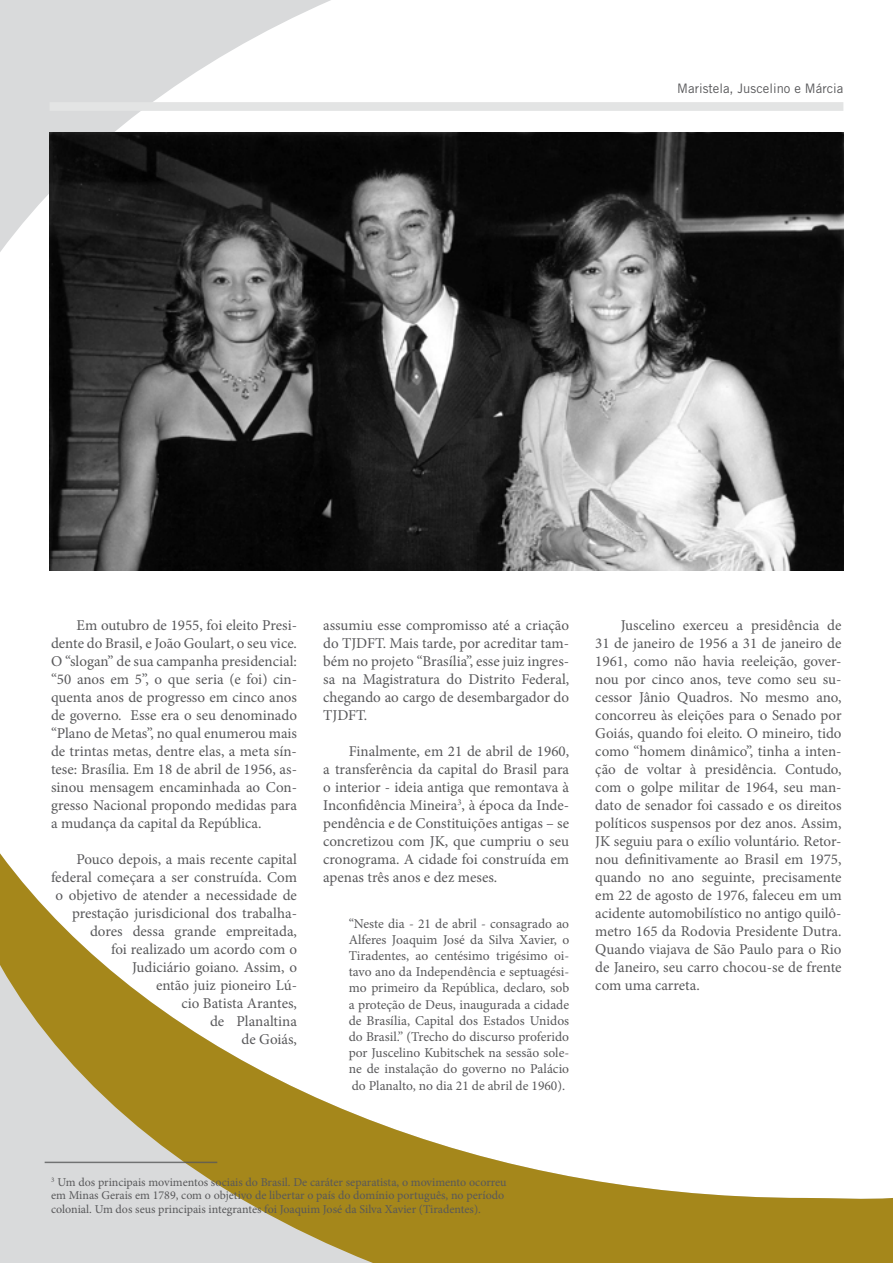
<style>
.page{position:relative;width:893px;height:1263px;background:#fff}
.page>*{position:absolute;margin:0;border:0;box-sizing:border-box;transform-origin:0 0}
.t1{font:15px/18px "Minion Pro";color:#58585a;text-align:justify}
.t2{font:13.5px/16.2px "Minion Pro";color:#58585a;text-align:justify}
.t3{font:13.05px "Trade Gothic LT Std";color:#58585a}
.t4{font:12px/13.5px "Minion Pro";color:#58585a}
</style>
<div class="page">
<svg style="left:0;top:0;width:331px;height:252px;fill:#d9dadb"></svg>
<svg style="left:0;top:853px;width:892px;height:410px"></svg>
<svg style="left:892px;top:1198px;width:1px;height:65px"></svg>
<img style="left:50px;top:132px;width:793px;height:438px">
<div style="left:50px;top:102px;width:793px;height:9px;background:#e3e4e4"></div>
<hr style="left:45px;top:1161px;width:172px;height:2px;background:#58585a">
<p class="t3" style="left:677px;top:80px;width:168px">Maristela, Juscelino e Márcia</p>
<p class="t1" style="left:51px;top:616px;width:248px;text-indent:26px">Em outubro de 1955, foi eleito Presi&shy;dente do Brasil, e João Goulart, o seu vice.<br>O “slogan” de sua campanha presidencial: “50 anos em 5”, o que seria (e foi) cin&shy;quenta anos de progresso em cinco anos de governo. Esse era o seu denominado “Plano de Metas”, no qual enumerou mais de trintas metas, dentre elas, a meta sín&shy;tese: Brasília. Em 18 de abril de 1956, as&shy;sinou mensagem encaminhada ao Con&shy;gresso Nacional propondo medidas para a mudança da capital da República.</p>
<p class="t1" style="left:51px;top:850px;width:248px;text-align:right">Pouco depois, a mais recente capital federal começara a ser construída. Com o objetivo de atender a necessidade de prestação jurisdicional dos trabalha&shy;dores dessa grande empreitada,<br>foi realizado um acordo com o<br>Judiciário goiano. Assim, o<br>então juiz pioneiro Lú-<br>cio Batista Arantes,<br>de Planaltina<br>de Goiás,</p>
<p class="t1" style="left:323px;top:616px;width:248px">assumiu esse compromisso até a criação do TJDFT. Mais tarde, por acreditar tam&shy;bém no projeto “Brasília”, esse juiz ingres&shy;sa na Magistratura do Distrito Federal, chegando ao cargo de desembargador do TJDFT.</p>
<p class="t1" style="left:323px;top:742px;width:248px;text-indent:26px">Finalmente, em 21 de abril de 1960, a transferência da capital do Brasil para o interior - ideia antiga que remontava à Inconfidência Mineira<sup>3</sup>, à época da Inde&shy;pendência e de Constituições antigas – se concretizou com JK, que cumpriu o seu cronograma. A cidade foi construída em apenas três anos e dez meses.</p>
<p class="t2" style="left:349px;top:915px;width:222px">“Neste dia - 21 de abril - consagrado ao Alferes Joaquim José da Silva Xavier, o Tiradentes, ao centésimo trigésimo oi&shy;tavo ano da Independência e septuagési&shy;mo primeiro da República, declaro, sob a proteção de Deus, inaugurada a cidade de Brasília, Capital dos Estados Unidos do Brasil.” (Trecho do discurso proferido por Juscelino Kubitschek na sessão sole&shy;ne de instalação do governo no Palácio do Planalto, no dia 21 de abril de 1960).</p>
<p class="t1" style="left:595px;top:616px;width:248px;text-indent:26px">Juscelino exerceu a presidência de 31 de janeiro de 1956 a 31 de janeiro de 1961, como não havia reeleição, gover&shy;nou por cinco anos, teve como seu su&shy;cessor Jânio Quadros. No mesmo ano, concorreu às eleições para o Senado por Goiás, quando foi eleito. O mineiro, tido como “homem dinâmico”, tinha a inten&shy;ção de voltar à presidência. Contudo, com o golpe militar de 1964, seu man&shy;dato de senador foi cassado e os direitos políticos suspensos por dez anos. Assim, JK seguiu para o exílio voluntário. Retor&shy;nou definitivamente ao Brasil em 1975, quando no ano seguinte, precisamente em 22 de agosto de 1976, faleceu em um acidente automobilístico no antigo quilô&shy;metro 165 da Rodovia Presidente Dutra.<br>Quando viajava de São Paulo para o Rio de Janeiro, seu carro chocou-se de frente com uma carreta.</p>
<p class="t4" style="left:51px;top:1175px;width:457px"><sup>3</sup> Um dos principais movimentos sociais do Brasil. De caráter separatista, o movimento ocorreu em Minas Gerais em 1789, com o objetivo de libertar o país do domínio português, no período colonial. Um dos seus principais integrantes foi Joaquim José da Silva Xavier (Tiradentes).</p>
</div>
